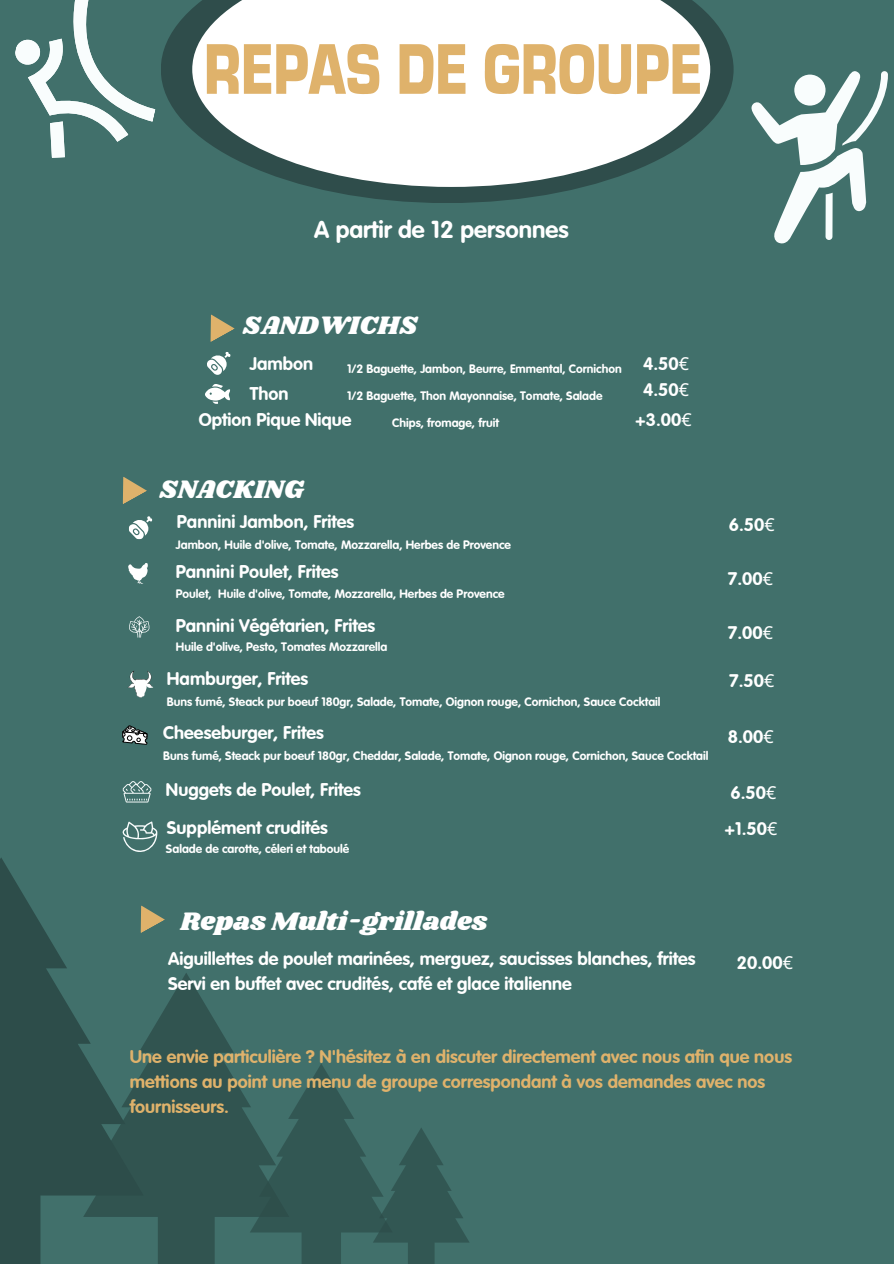
<style>
.page{position:relative;width:894px;height:1264px;background:#fff}
.page>*{position:absolute;margin:0;border:0;box-sizing:border-box;transform-origin:0 0}
.t1{font:900 condensed 74.4px "Eurostile";color:#dfb26b}
.t2{font:26.25px "Shrikhand";color:#fff}
.t3{font:700 24px "VAG Rounded";color:#fff}
.t4{font:700 18px "VAG Rounded";color:#fff}
.t5{font:700 18px/24.8px "VAG Rounded";color:#dfb26b}
.t6{font:700 17.85px "VAG Rounded";color:#fff}
.t7{font:700 12px "VAG Rounded";color:#fff}
.s1{font-family:"Noto Sans";font-weight:400}
</style>
<div class="page">
<div style="left:0;top:0;width:893px;height:1263px;background:#41706b"></div>
<svg style="left:210px;top:314px;width:25px;height:28px"></svg>
<svg style="left:177px;top:9px;width:556px;height:194px"></svg>
<svg style="left:192px;top:0;width:518px;height:187px;background:#dfe4e4"></svg>
<svg style="left:205px;top:384px;width:25px;height:20px"></svg>
<svg style="left:207px;top:352px;width:24px;height:23px"></svg>
<svg style="left:123px;top:477px;width:24px;height:27px"></svg>
<svg style="left:128px;top:563px;width:20px;height:21px"></svg>
<svg style="left:129px;top:516px;width:23px;height:23px"></svg>
<svg style="left:144px;top:973px;width:106px;height:290px;fill:#315450"></svg>
<svg style="left:0;top:858px;width:144px;height:405px;fill:#315450"></svg>
<svg style="left:250px;top:1064px;width:219px;height:199px"></svg>
<svg style="left:129px;top:616px;width:20px;height:21px"></svg>
<svg style="left:15px;top:0;width:162px;height:158px"></svg>
<svg style="left:751px;top:71px;width:136px;height:173px"></svg>
<svg style="left:128px;top:671px;width:26px;height:27px"></svg>
<svg style="left:122px;top:725px;width:25px;height:19px"></svg>
<svg style="left:122px;top:781px;width:30px;height:21px"></svg>
<svg style="left:141px;top:905px;width:24px;height:28px"></svg>
<svg style="left:122px;top:821px;width:35px;height:31px"></svg>
<p class="t1" style="left:204px;top:44px;width:499px">REPAS DE GROUPE</p>
<p class="t3" style="left:314px;top:218px;width:256px">A partir de 12 personnes</p>
<p class="t2" style="left:243px;top:307px;width:176px">SANDWICHS</p>
<p class="t4" style="left:250px;top:356px;width:65px">Jambon</p>
<p class="t7" style="left:347px;top:363px;width:276px">1/2 Baguette, Jambon, Beurre, Emmental, Cornichon</p>
<p class="t7" style="left:347px;top:390px;width:257px">1/2 Baguette, Thon Mayonnaise, Tomate, Salade</p>
<p class="t6" style="left:643px;top:355px;width:47px">4.50<span class="s1">€</span></p>
<p class="t6" style="left:643px;top:382px;width:47px">4.50<span class="s1">€</span></p>
<p class="t4" style="left:250px;top:386px;width:40px">Thon</p>
<p class="t4" style="left:199px;top:411px;width:154px">Option Pique Nique</p>
<p class="t7" style="left:392px;top:418px;width:108px">Chips, fromage, fruit</p>
<p class="t6" style="left:635px;top:411px;width:58px">+3.00<span class="s1">€</span></p>
<p class="t2" style="left:160px;top:471px;width:145px">SNACKING</p>
<p class="t4" style="left:177px;top:514px;width:178px">Pannini Jambon, Frites</p>
<p class="t4" style="left:176px;top:563px;width:164px">Pannini Poulet, Frites</p>
<p class="t4" style="left:176px;top:617px;width:201px">Pannini Végétarien, Frites</p>
<p class="t7" style="left:176px;top:539px;width:336px">Jambon, Huile d'olive, Tomate, Mozzarella, Herbes de Provence</p>
<p class="t7" style="left:176px;top:588px;width:330px">Poulet, Huile d'olive, Tomate, Mozzarella, Herbes de Provence</p>
<p class="t7" style="left:176px;top:641px;width:213px">Huile d'olive, Pesto, Tomates Mozzarella</p>
<p class="t4" style="left:167px;top:670px;width:143px">Hamburger, Frites</p>
<p class="t7" style="left:167px;top:696px;width:495px">Buns fumé, Steack pur boeuf 180gr, Salade, Tomate, Oignon rouge, Cornichon, Sauce Cocktail</p>
<p class="t4" style="left:163px;top:724px;width:162px">Cheeseburger, Frites</p>
<p class="t7" style="left:163px;top:750px;width:546px">Buns fumé, Steack pur boeuf 180gr, Cheddar, Salade, Tomate, Oignon rouge, Cornichon, Sauce Cocktail</p>
<p class="t6" style="left:728px;top:516px;width:47px">6.50<span class="s1">€</span></p>
<p class="t6" style="left:727px;top:570px;width:47px">7.00<span class="s1">€</span></p>
<p class="t6" style="left:727px;top:624px;width:47px">7.00<span class="s1">€</span></p>
<p class="t6" style="left:729px;top:672px;width:47px">7.50<span class="s1">€</span></p>
<p class="t6" style="left:727px;top:728px;width:47px">8.00<span class="s1">€</span></p>
<p class="t4" style="left:166px;top:781px;width:196px">Nuggets de Poulet, Frites</p>
<p class="t6" style="left:730px;top:784px;width:47px">6.50<span class="s1">€</span></p>
<p class="t4" style="left:167px;top:819px;width:162px">Supplément crudités</p>
<p class="t7" style="left:166px;top:843px;width:185px">Salade de carotte, céleri et taboulé</p>
<p class="t2" style="left:180px;top:902px;width:308px">Repas Multi-grillades</p>
<p class="t4" style="left:168px;top:950px;width:528px">Aiguillettes de poulet marinées, merguez, saucisses blanches, frites</p>
<p class="t4" style="left:168px;top:975px;width:405px">Servi en buffet avec crudités, café et glace italienne</p>
<p class="t6" style="left:724px;top:820px;width:54px">+1.50<span class="s1">€</span></p>
<p class="t6" style="left:736px;top:954px;width:57px">20.00<span class="s1">€</span></p>
<p class="t5" style="left:130px;top:1045px;width:663px">Une envie particulière ? N'hésitez à en discuter directement avec nous afin que nous mettions au point une menu de groupe correspondant à vos demandes avec nos fournisseurs.</p>
</div>
